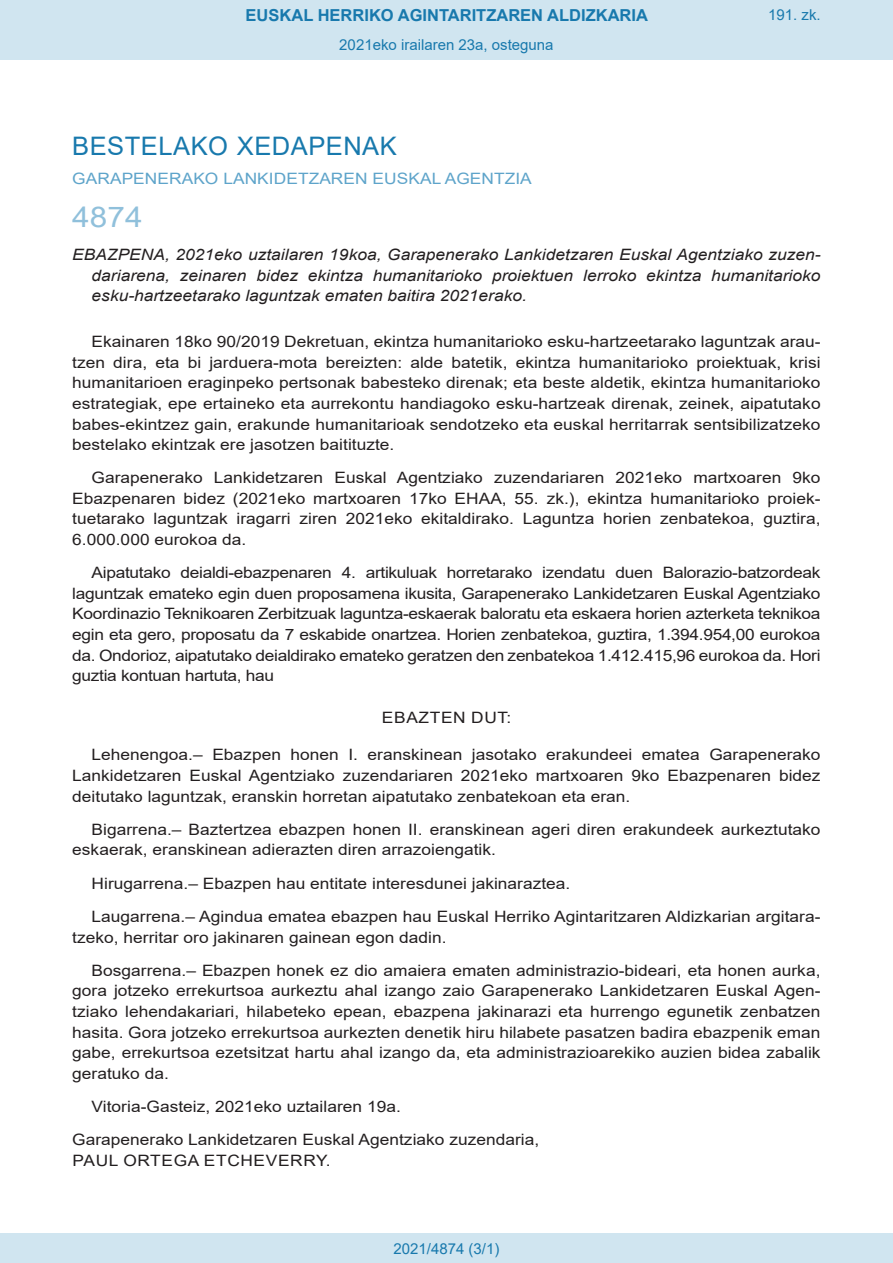
<style>
.page{position:relative;width:893px;height:1263px;background:#fff}
.page>*{position:absolute;margin:0;border:0;box-sizing:border-box;transform-origin:0 0}
.BOPVOrden{font:28.5px "Arial";color:#90c0db;scale:1.11 1}
.BOPVSeccion{font:25.5px "Arial";letter-spacing:.02em;color:#1879ad}
.t1{font:700 16.5px "Arial";color:#1879ad}
.BOPVDetalle{font:15.6px/20.5px "Arial";color:#231f20;text-align:justify;scale:1.11 1}
.BOPVTitulo{font:italic 15.6px/20.5px "Arial";color:#231f20;text-align:justify;scale:1.11 1}
.BOPVFirmaPuesto{font:15.6px "Arial";color:#231f20;scale:1.11 1}
.BOPVOrganismo{font:15.6px "Arial";letter-spacing:.005em;color:#5ea4ca;scale:1.11 1}
.BOPVFirmaLugFec{font:15.6px "Arial";color:#231f20;scale:1.11 1}
.BOPVFirmaNombre{font:15.6px "Arial";letter-spacing:.035em;color:#231f20;scale:1.11 1}
.BOPVClave{font:15.6px "Arial";letter-spacing:.035em;color:#231f20;scale:1.11 1}
.Paginacion_Centro{font:15px "Arial";color:#1879ad}
</style>
<div class="page">
<div style="left:0;top:0;width:893px;height:60px;background:#d0e5f0"></div>
<div style="left:0;top:1233px;width:893px;height:30px;background:#d0e5f0"></div>
<p class="t1" style="left:246px;top:3px;width:404px">EUSKAL HERRIKO AGINTARITZAREN ALDIZKARIA</p>
<p class="Paginacion_Centro" style="left:339px;top:35px;width:216px">2021eko irailaren 23a, osteguna</p>
<p class="Paginacion_Centro" style="left:768px;top:5px;width:54px">191. zk.</p>
<p class="BOPVSeccion" style="left:72px;top:128px;width:326px">BESTELAKO XEDAPENAK</p>
<p class="BOPVOrganismo" style="left:72px;top:168px;width:415px">GARAPENERAKO LANKIDETZAREN EUSKAL AGENTZIA</p>
<p class="BOPVOrden" style="left:72px;top:197px;width:65px">4874</p>
<p class="BOPVTitulo" style="left:92px;top:245px;width:658px;text-indent:-19px">EBAZPENA, 2021eko uztailaren 19koa, Garapenerako Lankidetzaren Euskal Agentziako zuzen&shy;dariarena, zeinaren bidez ekintza humanitarioko proiektuen lerroko ekintza humanitarioko esku-hartzeetarako laguntzak ematen baitira 2021erako.</p>
<p class="BOPVDetalle" style="left:72px;top:331px;width:676px;text-indent:19px">Ekainaren 18ko 90/2019 Dekretuan, ekintza humanitarioko esku-hartzeetarako laguntzak arau&shy;tzen dira, eta bi jarduera-mota bereizten: alde batetik, ekintza humanitarioko proiektuak, krisi humanitarioen eraginpeko pertsonak babesteko direnak; eta beste aldetik, ekintza humanitarioko estrategiak, epe ertaineko eta aurrekontu handiagoko esku-hartzeak direnak, zeinek, aipatutako babes-ekintzez gain, erakunde humanitarioak sendotzeko eta euskal herritarrak sentsibilizatzeko bestelako ekintzak ere jasotzen baitituzte.</p>
<p class="BOPVDetalle" style="left:72px;top:467px;width:676px;text-indent:19px">Garapenerako Lankidetzaren Euskal Agentziako zuzendariaren 2021eko martxoaren 9ko Ebazpenaren bidez (2021eko martxoaren 17ko EHAA, 55. zk.), ekintza humanitarioko proiek&shy;tuetarako laguntzak iragarri ziren 2021eko ekitaldirako. Laguntza horien zenbatekoa, guztira, 6.000.000 eurokoa da.</p>
<p class="BOPVDetalle" style="left:72px;top:562px;width:676px;text-indent:19px">Aipatutako deialdi-ebazpenaren 4. artikuluak horretarako izendatu duen Balorazio-batzordeak laguntzak emateko egin duen proposamena ikusita, Garapenerako Lankidetzaren Euskal Agentziako Koordinazio Teknikoaren Zerbitzuak laguntza-eskaerak baloratu eta eskaera horien azterketa teknikoa egin eta gero, proposatu da 7 eskabide onartzea. Horien zenbatekoa, guztira, 1.394.954,00 eurokoa da. Ondorioz, aipatutako deialdirako emateko geratzen den zenbatekoa 1.412.415,96 eurokoa da. Hori guztia kontuan hartuta, hau</p>
<p class="BOPVClave" style="left:382px;top:707px;width:118px">EBAZTEN DUT:</p>
<p class="BOPVDetalle" style="left:72px;top:745px;width:676px;text-indent:19px">Lehenengoa.– Ebazpen honen I. eranskinean jasotako erakundeei ematea Garapenerako Lankidetzaren Euskal Agentziako zuzendariaren 2021eko martxoaren 9ko Ebazpenaren bidez deitutako laguntzak, eranskin horretan aipatutako zenbatekoan eta eran.</p>
<p class="BOPVDetalle" style="left:72px;top:819px;width:676px;text-indent:19px">Bigarrena.– Baztertzea ebazpen honen II. eranskinean ageri diren erakundeek aurkeztutako eskaerak, eranskinean adierazten diren arrazoiengatik.</p>
<p class="BOPVDetalle" style="left:92px;top:873px;width:433px">Hirugarrena.– Ebazpen hau entitate interesdunei jakinaraztea.</p>
<p class="BOPVDetalle" style="left:72px;top:906px;width:676px;text-indent:19px">Laugarrena.– Agindua ematea ebazpen hau Euskal Herriko Agintaritzaren Aldizkarian argitara&shy;tzeko, herritar oro jakinaren gainean egon dadin.</p>
<p class="BOPVDetalle" style="left:72px;top:960px;width:676px;text-indent:19px">Bosgarrena.– Ebazpen honek ez dio amaiera ematen administrazio-bideari, eta honen aurka, gora jotzeko errekurtsoa aurkeztu ahal izango zaio Garapenerako Lankidetzaren Euskal Agen&shy;tziako lehendakariari, hilabeteko epean, ebazpena jakinarazi eta hurrengo egunetik zenbatzen hasita. Gora jotzeko errekurtsoa aurkezten denetik hiru hilabete pasatzen badira ebazpenik eman gabe, errekurtsoa ezetsitzat hartu ahal izango da, eta administrazioarekiko auzien bidea zabalik geratuko da.</p>
<p class="BOPVFirmaLugFec" style="left:92px;top:1096px;width:280px">Vitoria-Gasteiz, 2021eko uztailaren 19a.</p>
<p class="BOPVFirmaPuesto" style="left:72px;top:1129px;width:422px">Garapenerako Lankidetzaren Euskal Agentziako zuzendaria,</p>
<p class="BOPVFirmaNombre" style="left:73px;top:1150px;width:234px">PAUL ORTEGA ETCHEVERRY.</p>
<p class="Paginacion_Centro" style="left:393px;top:1238px;width:107px">2021/4874 (3/1)</p>
</div>
